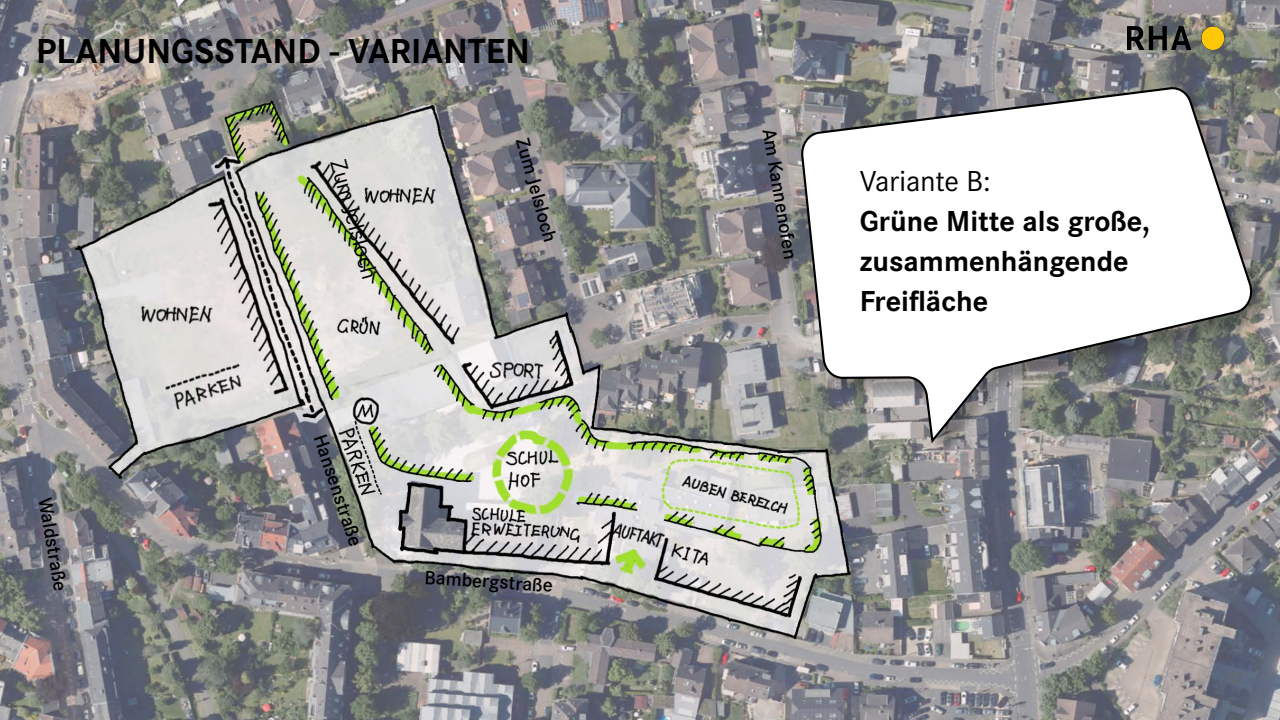
<style>
.page{position:relative;width:1280px;height:720px;background:#fff}
.page>*{position:absolute;margin:0;border:0;box-sizing:border-box;transform-origin:0 0}
.Überschrift_1{font:700 36px "Corporate S";color:#000}
.t1{font:700 30px/40px "Corporate STOT";color:#000}
.t2{font:30px "Corporate STOT";color:#000}
.Überschrift_2{font:24px "Corporate S";color:#000}
.Überschrift_2-2{font:600 20px "Corporate S";color:#000}
.t3{font:18px "Corporate S";color:#666}
</style>
<div class="page">
<img style="left:0;top:0;width:1280px;height:720px">
<div style="left:803px;top:90px;width:468px;height:371px;background:#000;opacity:.25"></div>
<svg style="left:799px;top:85px;width:458px;height:359px"></svg>
<img style="left:1127px;top:27px;width:103px;height:23px">
<p class="Überschrift_1" style="left:36px;top:31px;width:496px">PLANUNGSSTAND - VARIANTEN</p>
<p class="Überschrift_2-2" style="left:56px;top:495px;width:96px;rotate:80deg">Waldstraße</p>
<p class="Überschrift_2" style="left:352px;top:157px;width:125px;rotate:75deg">Zum Jelsloch</p>
<p class="Überschrift_2-2" style="left:533px;top:135px;width:109px;rotate:74deg">Zum Jelsloch</p>
<p class="Überschrift_2-2" style="left:780px;top:127px;width:134px;rotate:80deg">Am Kannenofen</p>
<p class="Überschrift_2-2" style="left:331px;top:431px;width:118px;rotate:72deg">Hansenstraße</p>
<p class="Überschrift_2-2" style="left:425px;top:565px;width:130px;rotate:4deg">Bambergstraße</p>
<p class="t2" style="left:860px;top:164px;width:133px">Variante B:</p>
<p class="t1" style="left:860px;top:202px;width:292px">Grüne Mitte als große, zusammenhängende<br>Freifläche</p>
<p class="t3" style="left:1225px;top:668px;width:20px">37</p>
</div>
